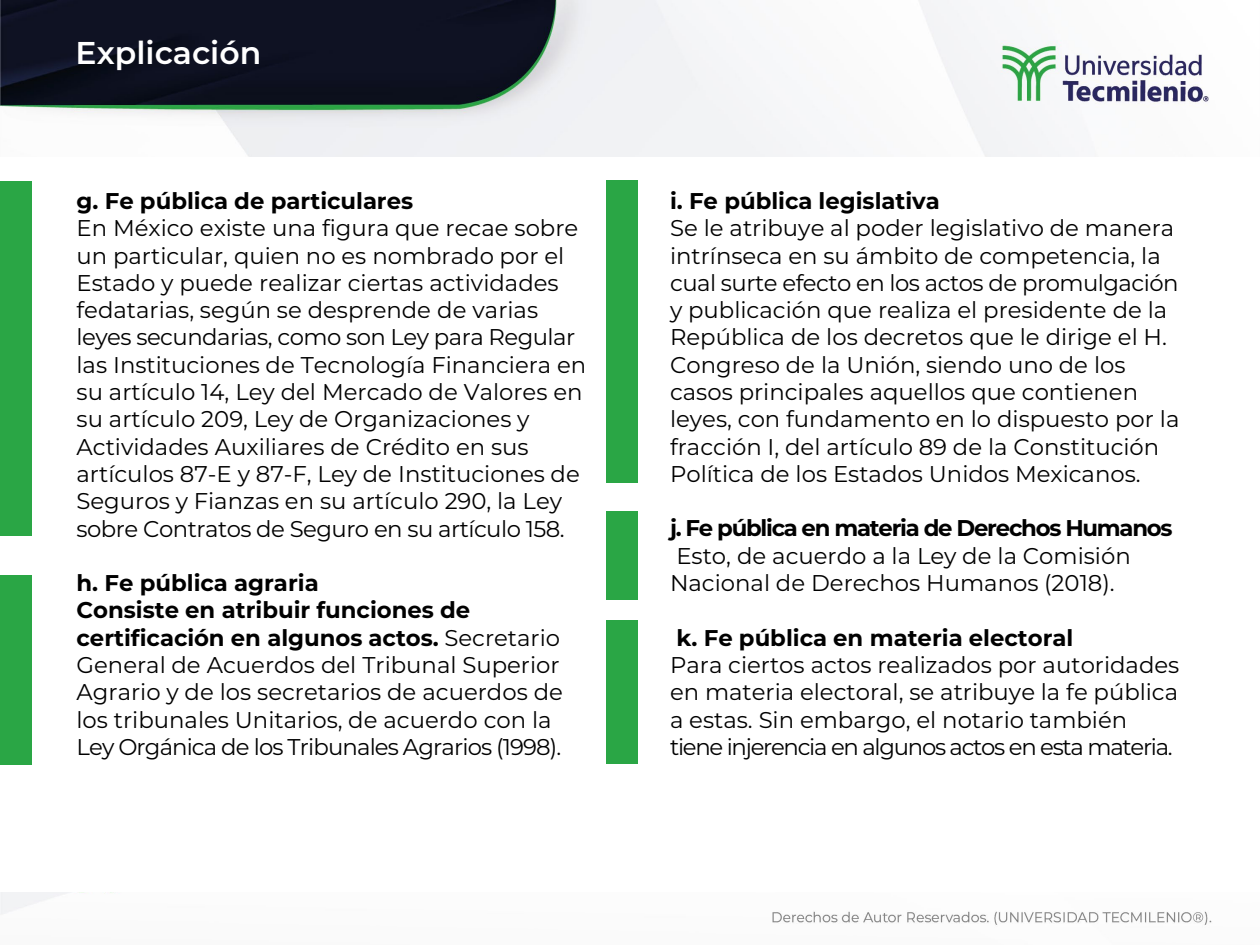
<style>
.page{position:relative;width:1260px;height:945px;background:#fff}
.page>*{position:absolute;margin:0;border:0;box-sizing:border-box;transform-origin:0 0}
.t1{font:600 31.5px "Montserrat";color:#fff}
.t2{font:22.75px/27.3px "Montserrat";color:#000}
.t3{font:22.75px/27.3px "Montserrat";letter-spacing:-.055em;color:#000}
.s1{font-weight:700}
</style>
<div class="page">
<img style="left:0;top:0;width:1212px;height:925px">
<div style="left:0;top:158px;width:1260px;height:734px;background:#fff"></div>
<div style="left:0;top:181px;width:32px;height:355px;background:#2aa645"></div>
<div style="left:0;top:575px;width:32px;height:189px;background:#2aa645"></div>
<div style="left:606px;top:181px;width:31px;height:302px;background:#2aa645"></div>
<div style="left:606px;top:511px;width:31px;height:89px;background:#2aa645"></div>
<div style="left:606px;top:621px;width:31px;height:143px;background:#2aa645"></div>
<h1 class="t1" style="left:76px;top:31px;width:187px">Explicación</h1>
<p class="t2" style="left:77px;top:186px;width:511px"><span class="s1">g. Fe pública de particulares<br></span>En México existe una figura que recae sobre un particular, quien no es nombrado por el Estado y puede realizar ciertas actividades fedatarias, según se desprende de varias leyes secundarias, como son Ley para Regular las Instituciones de Tecnología Financiera en su artículo 14, Ley del Mercado de Valores en su artículo 209, Ley de Organizaciones y Actividades Auxiliares de Crédito en sus artículos 87-E y 87-F, Ley de Instituciones de Seguros y Fianzas en su artículo 290, la Ley sobre Contratos de Seguro en su artículo 158.</p>
<p class="t2" style="left:77px;top:569px;width:488px"><span class="s1">h. Fe pública agraria<br>Consiste en atribuir funciones de certificación en algunos actos.</span> Secretario General de Acuerdos del Tribunal Superior Agrario y de los secretarios de acuerdos de los tribunales Unitarios, de acuerdo con la Ley Orgánica de los Tribunales Agrarios (1998).</p>
<p class="t2" style="left:670px;top:186px;width:511px"><span class="s1">i. Fe pública legislativa<br></span>Se le atribuye al poder legislativo de manera intrínseca en su ámbito de competencia, la cual surte efecto en los actos de promulgación y publicación que realiza el presidente de la República de los decretos que le dirige el H.<br>Congreso de la Unión, siendo uno de los casos principales aquellos que contienen leyes, con fundamento en lo dispuesto por la fracción I, del artículo 89 de la Constitución Política de los Estados Unidos Mexicanos.</p>
<p class="t2" style="left:670px;top:514px;width:504px"><span class="s1">j. Fe pública en materia de Derechos Humanos<br></span>Esto, de acuerdo a la Ley de la Comisión<br>Nacional de Derechos Humanos (2018).</p>
<p class="t2" style="left:670px;top:623px;width:511px"><span class="s1">k. Fe pública en materia electoral<br></span>Para ciertos actos realizados por autoridades</p>
<p class="t2" style="left:670px;top:678px;width:510px">en materia electoral, se atribuye la fe pública</p>
<p class="t3" style="left:670px;top:705px;width:504px">a estas. Sin embargo, el notario también tiene injerencia en algunos actos en esta materia.</p>
</div>
